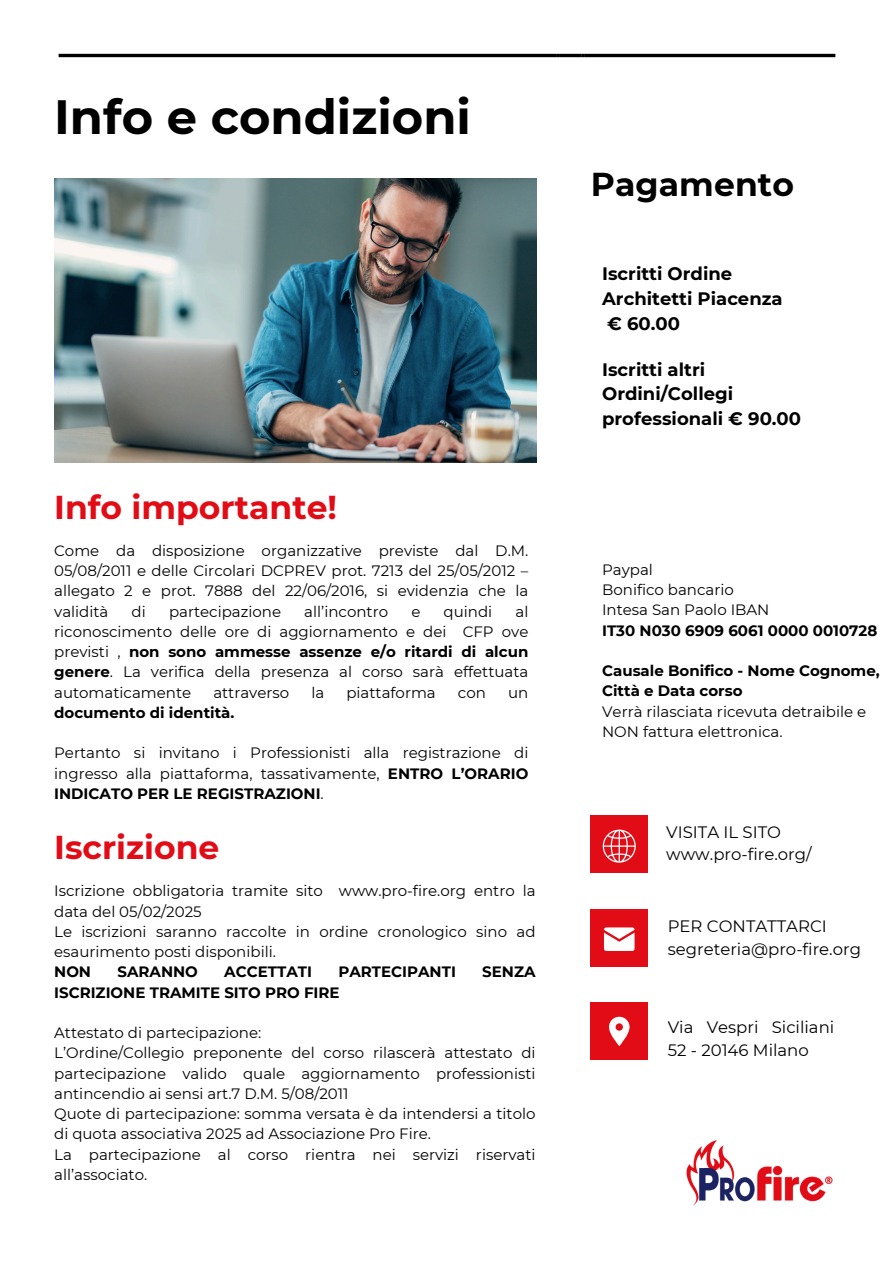
<style>
.page{position:relative;width:894px;height:1264px;background:#fff}
.page>*{position:absolute;margin:0;border:0;box-sizing:border-box;transform-origin:0 0}
.t1{font:700 48px "Montserrat";color:#000}
.t2{font:700 33px "Montserrat";color:#e20c16}
.t3{font:700 33px "Montserrat";letter-spacing:.005em;color:#000}
.t4{font:700 18px/24.8px "Montserrat";color:#000}
.t5{font:16.5px/22.5px "Montserrat";color:#000}
.t6{font:15px/20.2px "Montserrat";color:#000}
.t7{font:700 15px/20.2px "Montserrat";color:#000}
.s1{font-weight:700}
</style>
<div class="page">
<img style="left:58px;top:53px;width:778px;height:5px">
<img style="left:686px;top:1140px;width:147px;height:66px">
<img style="left:54px;top:178px;width:482px;height:284px">
<div style="left:590px;top:815px;width:57px;height:57px;background:#e20c16"></div>
<svg style="left:602px;top:829px;width:33px;height:33px"></svg>
<div style="left:590px;top:909px;width:57px;height:57px;background:#e20c16"></div>
<svg style="left:604px;top:927px;width:30px;height:24px"></svg>
<div style="left:590px;top:1002px;width:57px;height:57px;background:#e20c16"></div>
<svg style="left:609px;top:1016px;width:20px;height:29px"></svg>
<h1 class="t1" style="left:54px;top:88px;width:418px">Info e condizioni</h1>
<p class="t2" style="left:54px;top:486px;width:284px">Info importante!</p>
<h3 class="t6" style="left:54px;top:540px;width:475px;text-align:justify">Come da disposizione organizzative previste dal D.M.<br>05/08/2011 e delle Circolari DCPREV prot. 7213 del 25/05/2012 – allegato 2 e prot. 7888 del 22/06/2016, si evidenzia che la validità</h3>
<h3 class="t6" style="left:132px;top:601px;width:16px">di</h3>
<h3 class="t6" style="left:169px;top:601px;width:113px">partecipazione</h3>
<h3 class="t6" style="left:304px;top:601px;width:85px">all’incontro</h3>
<h3 class="t6" style="left:411px;top:601px;width:11px">e</h3>
<h3 class="t6" style="left:443px;top:601px;width:50px">quindi</h3>
<h3 class="t6" style="left:54px;top:601px;width:475px;text-align:justify;text-indent:461px">al riconoscimento delle ore di aggiornamento e dei CFP ove previsti , <span class="s1">non sono ammesse assenze e/o ritardi di alcun genere</span>. La verifica della presenza al corso sarà effettuata automaticamente</h3>
<h3 class="t6" style="left:213px;top:682px;width:77px">attraverso</h3>
<h3 class="t6" style="left:311px;top:682px;width:14px">la</h3>
<h3 class="t6" style="left:346px;top:682px;width:91px">piattaforma</h3>
<h3 class="t6" style="left:458px;top:682px;width:29px">con</h3>
<h3 class="t6" style="left:508px;top:682px;width:22px">un</h3>
<h3 class="t7" style="left:54px;top:702px;width:182px">documento di identità.</h3>
<h3 class="t6" style="left:54px;top:743px;width:475px;text-align:justify">Pertanto si invitano i Professionisti alla registrazione di ingresso alla piattaforma, tassativamente, <span class="s1">ENTRO L’ORARIO INDICATO PER LE REGISTRAZIONI</span>.</h3>
<h2 class="t2" style="left:54px;top:827px;width:167px">Iscrizione</h2>
<h2 class="t6" style="left:54px;top:880px;width:482px">Iscrizione obbligatoria tramite sito www.pro-fire.org entro la data del 05/02/2025</h2>
<p class="t6" style="left:54px;top:921px;width:482px">Le iscrizioni saranno raccolte in ordine cronologico sino ad esaurimento posti disponibili.</p>
<p class="t7" style="left:54px;top:961px;width:38px">NON</p>
<p class="t7" style="left:117px;top:961px;width:82px">SARANNO</p>
<p class="t7" style="left:224px;top:961px;width:89px">ACCETTATI</p>
<p class="t7" style="left:338px;top:961px;width:119px">PARTECIPANTI</p>
<p class="t7" style="left:482px;top:961px;width:55px">SENZA</p>
<p class="t7" style="left:54px;top:982px;width:287px">ISCRIZIONE TRAMITE SITO PRO FIRE</p>
<h2 class="t6" style="left:54px;top:1022px;width:208px">Attestato di partecipazione:</h2>
<p class="t6" style="left:54px;top:1042px;width:482px;text-align:justify">L’Ordine/Collegio preponente del corso rilascerà attestato di partecipazione valido quale aggiornamento professionisti antincendio ai sensi art.7 D.M. 5/08/2011</p>
<p class="t6" style="left:54px;top:1103px;width:482px">Quote di partecipazione: somma versata è da intendersi a titolo di quota associativa 2025 ad Associazione Pro Fire.</p>
<p class="t6" style="left:54px;top:1144px;width:482px">La partecipazione al corso rientra nei servizi riservati all’associato.</p>
<p class="t3" style="left:590px;top:164px;width:205px">Pagamento</p>
<p class="t4" style="left:602px;top:261px;width:182px">Iscritti Ordine<br>Architetti Piacenza € 60.00</p>
<p class="t4" style="left:602px;top:357px;width:200px">Iscritti altri<br>Ordini/Collegi professionali € 90.00</p>
<p class="t6" style="left:602px;top:559px;width:52px">Paypal</p>
<p class="t6" style="left:602px;top:579px;width:133px">Bonifico bancario</p>
<p class="t6" style="left:602px;top:600px;width:169px">Intesa San Paolo IBAN</p>
<p class="t7" style="left:602px;top:620px;width:276px">IT30 N030 6909 6061 0000 0010728</p>
<p class="t7" style="left:602px;top:660px;width:279px">Causale Bonifico - Nome Cognome,<br>Città e Data corso</p>
<p class="t6" style="left:602px;top:701px;width:265px">Verrà rilasciata ricevuta detraibile e<br>NON fattura elettronica.</p>
<p class="t5" style="left:666px;top:820px;width:147px">VISITA IL SITO www.pro-fire.org/</p>
<p class="t5" style="left:667px;top:914px;width:195px">PER CONTATTARCI segreteria@pro-fire.org</p>
<p class="t5" style="left:667px;top:1016px;width:168px">Via Vespri Siciliani<br>52 - 20146 Milano</p>
</div>
